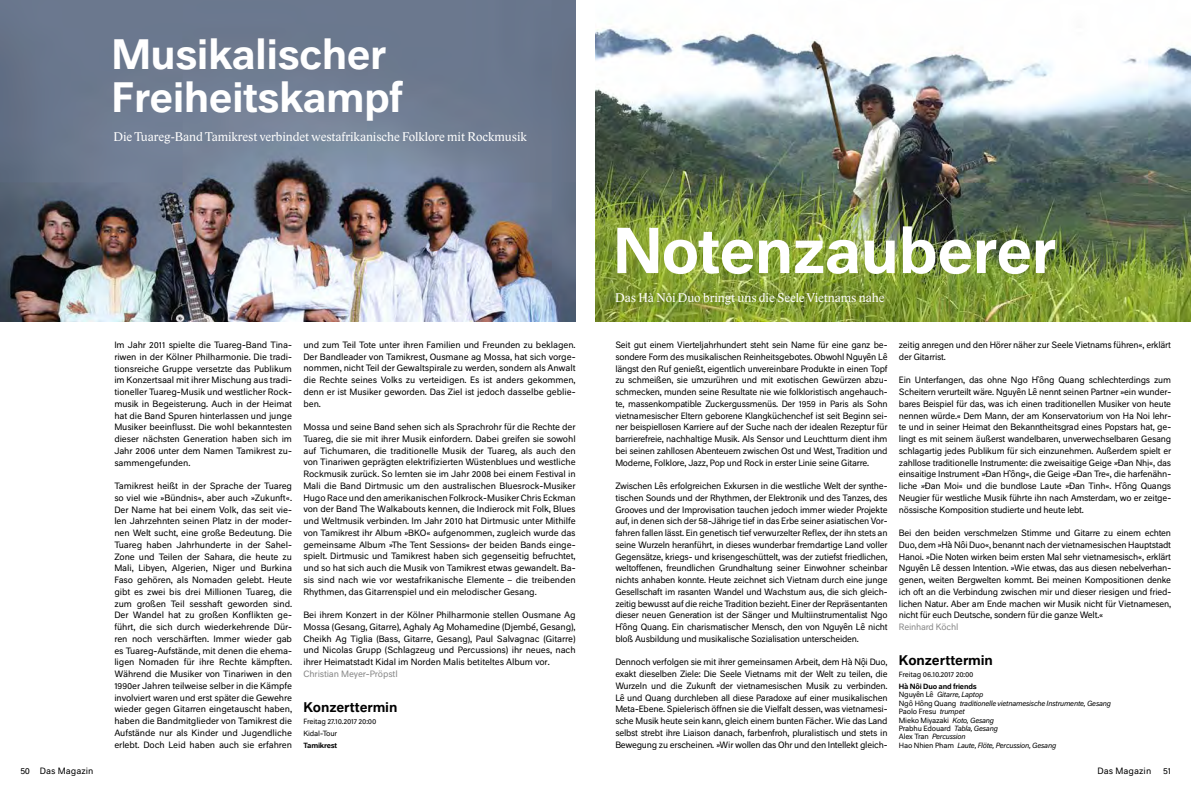
<style>
.page{position:relative;width:1191px;height:794px;background:#fff}
.page>*{position:absolute;margin:0;border:0;box-sizing:border-box;transform-origin:0 0}
.t1{font:500 60px "Neutral BP";letter-spacing:-.015em;color:#fff}
.t2{font:500 39.4px/42.8px "Neutral BP";letter-spacing:-.015em;color:#fff}
.t3{font:13px "Lido STF";color:#fff}
.t4{font:500 13px "Neutral BP";letter-spacing:-.005em;color:#000}
.t5{font:8.5px/11.7px "Neutral BP";letter-spacing:-.025em;color:#000;text-align:justify}
.t6{font:8.5px "Neutral BP";letter-spacing:-.025em;color:#878787}
.t7{font:8.5px "Neutral BP";letter-spacing:.005em;color:#000}
.t8{font:italic 7px/8.4px "Neutral BP";letter-spacing:-.025em;color:#000}
.t9{font:7px/12px "Neutral BP";letter-spacing:-.025em;color:#000}
.t10{font:500 7px "Neutral BP";letter-spacing:-.025em;color:#000}
.s1{font-weight:500;font-style:normal}
.s2{font-style:normal}
</style>
<div class="page">
<img style="left:0;top:0;width:575px;height:322px">
<img style="left:595px;top:28px;width:596px;height:294px">
<div style="left:601px;top:278px;width:297px;height:41px;background:#000;opacity:.6"></div>
<h2 class="t2" style="left:111px;top:30px;width:294px">Musikalischer<br>Freiheitskampf</h2>
<h3 class="t3" style="left:113px;top:130px;width:415px">Die Tuareg-Band Tamikrest verbindet westafrikanische Folklore mit Rockmusik</h3>
<p class="t7" style="left:20px;top:764px;width:75px">50 Das Magazin</p>
<p class="t5" style="left:114px;top:338px;width:179px">Im Jahr 2011 spielte die Tuareg-Band Tina&shy;riwen in der Kölner Philharmonie. Die tradi&shy;tionsreiche Gruppe versetzte das Publikum im Konzertsaal mit ihrer Mischung aus tradi&shy;tioneller Tuareg-Musik und westlicher Rock&shy;musik in Begeisterung. Auch in der Heimat hat die Band Spuren hinterlassen und junge Musiker beeinflusst. Die wohl bekanntesten dieser nächsten Generation haben sich im Jahr 2006 unter dem Namen Tamikrest zu&shy;sammengefunden.</p>
<p class="t5" style="left:114px;top:479px;width:179px">Tamikrest heißt in der Sprache der Tuareg so viel wie »Bündnis«, aber auch »Zukunft«.<br>Der Name hat bei einem Volk, das seit vie&shy;len Jahrzehnten seinen Platz in der moder&shy;nen Welt sucht, eine große Bedeutung. Die Tuareg haben Jahrhunderte in der Sahel-Zone und Teilen der Sahara, die heute zu Mali, Libyen, Algerien, Niger und Burkina Faso gehören, als Nomaden gelebt. Heute gibt es zwei bis drei Millionen Tuareg, die zum großen Teil sesshaft geworden sind.<br>Der Wandel hat zu großen Konflikten ge&shy;führt, die sich durch wiederkehrende Dür&shy;ren noch verschärften. Immer wieder gab es Tuareg-Aufstände, mit denen die ehema&shy;ligen Nomaden für ihre Rechte kämpften.<br>Während die Musiker von Tinariwen in den 1990er Jahren teilweise selber in die Kämpfe involviert waren und erst später die Gewehre wieder gegen Gitarren eingetauscht haben, haben die Bandmitglieder von Tamikrest die Aufstände nur als Kinder und Jugendliche erlebt. Doch Leid haben auch sie erfahren</p>
<p class="t5" style="left:303px;top:338px;width:274px">und zum Teil Tote unter ihren Familien und Freunden zu beklagen.<br>Der Bandleader von Tamikrest, Ousmane ag Mossa, hat sich vorge&shy;nommen, nicht Teil der Gewaltspirale zu werden, sondern als Anwalt die Rechte seines Volks zu verteidigen. Es ist anders gekommen, denn er ist Musiker geworden. Das Ziel ist jedoch dasselbe geblie&shy;ben.</p>
<p class="t5" style="left:303px;top:420px;width:274px">Mossa und seine Band sehen sich als Sprachrohr für die Rechte der Tuareg, die sie mit ihrer Musik einfordern. Dabei greifen sie sowohl auf Tichumaren, die traditionelle Musik der Tuareg, als auch den von Tinariwen geprägten elektrifizierten Wüstenblues und westliche Rockmusik zurück. So lernten sie im Jahr 2008 bei einem Festival in Mali die Band Dirtmusic um den australischen Bluesrock-Musiker Hugo Race und den amerikanischen Folkrock-Musiker Chris Eckman von der Band The Walkabouts kennen, die Indierock mit Folk, Blues und Weltmusik verbinden. Im Jahr 2010 hat Dirtmusic unter Mithilfe von Tamikrest ihr Album »BKO« aufgenommen, zugleich wurde das gemeinsame Album »The Tent Sessions« der beiden Bands einge&shy;spielt. Dirtmusic und Tamikrest haben sich gegenseitig befruchtet, und so hat sich auch die Musik von Tamikrest etwas gewandelt. Ba&shy;sis sind nach wie vor westafrikanische Elemente – die treibenden Rhythmen, das Gitarrenspiel und ein melodischer Gesang.</p>
<p class="t5" style="left:303px;top:608px;width:274px">Bei ihrem Konzert in der Kölner Philharmonie stellen Ousmane Ag Mossa (Gesang, Gitarre), Aghaly Ag Mohamedine (Djembé, Gesang), Cheikh Ag Tiglia (Bass, Gitarre, Gesang), Paul Salvagnac (Gitarre) und Nicolas Grupp (Schlagzeug und Percussions) ihr neues, nach ihrer Heimatstadt Kidal im Norden Malis betiteltes Album vor.</p>
<p class="t6" style="left:303px;top:667px;width:96px">Christian Meyer-Pröpstl</p>
<h3 class="t4" style="left:303px;top:696px;width:96px">Konzerttermin</h3>
<p class="t9" style="left:303px;top:714px;width:74px">Freitag 27.10.2017 20:00<br>Kidal-Tour</p>
<p class="t10" style="left:303px;top:739px;width:35px">Tamikrest</p>
<h1 class="t1" style="left:613px;top:203px;width:444px">Notenzauberer</h1>
<h3 class="t3" style="left:615px;top:291px;width:271px">Das Hà Nôi Duo bringt uns die Seele Vietnams nahe</h3>
<p class="t5" style="left:615px;top:338px;width:274px">Seit gut einem Vierteljahrhundert steht sein Name für eine ganz be&shy;sondere Form des musikalischen Reinheitsgebotes. Obwohl Nguyên Lê längst den Ruf genießt, eigentlich unvereinbare Produkte in einen Topf zu schmeißen, sie umzurühren und mit exotischen Gewürzen abzu&shy;schmecken, munden seine Resultate nie wie folkloristisch angehauch&shy;te, massenkompatible Zuckergussmenüs. Der 1959 in Paris als Sohn vietnamesischer Eltern geborene Klangküchenchef ist seit Beginn sei&shy;ner beispiellosen Karriere auf der Suche nach der idealen Rezeptur für barrierefreie, nachhaltige Musik. Als Sensor und Leuchtturm dient ihm bei seinen zahllosen Abenteuern zwischen Ost und West, Tradition und Moderne, Folklore, Jazz, Pop und Rock in erster Linie seine Gitarre.</p>
<p class="t5" style="left:615px;top:479px;width:274px">Zwischen Lês erfolgreichen Exkursen in die westliche Welt der synthe&shy;tischen Sounds und der Rhythmen, der Elektronik und des Tanzes, des Grooves und der Improvisation tauchen jedoch immer wieder Projekte auf, in denen sich der 58-Jährige tief in das Erbe seiner asiatischen Vor&shy;fahren fallen lässt. Ein genetisch tief verwurzelter Reflex, der ihn stets an seine Wurzeln heranführt, in dieses wunderbar fremdartige Land voller Gegensätze, kriegs- und krisengeschüttelt, was der zutiefst friedlichen, weltoffenen, freundlichen Grundhaltung seiner Einwohner scheinbar nichts anhaben konnte. Heute zeichnet sich Vietnam durch eine junge Gesellschaft im rasanten Wandel und Wachstum aus, die sich gleich&shy;zeitig bewusst auf die reiche Tradition bezieht. Einer der Repräsentanten dieser neuen Generation ist der Sänger und Multiinstrumentalist Ngo H`ông Quang. Ein charismatischer Mensch, den von Nguyên Lê nicht bloß Ausbildung und musikalische Sozialisation unterscheiden.</p>
<p class="t5" style="left:615px;top:655px;width:274px">Dennoch verfolgen sie mit ihrer gemeinsamen Arbeit, dem Hà Nô. i Duo, exakt dieselben Ziele: Die Seele Vietnams mit der Welt zu teilen, die Wurzeln und die Zukunft der vietnamesischen Musik zu verbinden.<br>Lê und Quang durchleben all diese Paradoxe auf einer musikalischen Meta-Ebene. Spielerisch öffnen sie die Vielfalt dessen, was vietnamesi&shy;sche Musik heute sein kann, gleich einem bunten Fächer. Wie das Land selbst strebt ihre Liaison danach, farbenfroh, pluralistisch und stets in Bewegung zu erscheinen. »Wir wollen das Ohr und den Intellekt gleich-</p>
<p class="t5" style="left:899px;top:338px;width:274px">zeitig anregen und den Hörer näher zur Seele Vietnams führen«, erklärt der Gitarrist.</p>
<p class="t5" style="left:899px;top:373px;width:274px">Ein Unterfangen, das ohne Ngo H`ông Quang schlechterdings zum Scheitern verurteilt wäre. Nguyên Lê nennt seinen Partner »ein wunder&shy;bares Beispiel für das, was ich einen traditionellen Musiker von heute nennen würde.« Dem Mann, der am Konservatorium von Ha Noi lehr&shy;te und in seiner Heimat den Bekanntheitsgrad eines Popstars hat, ge&shy;lingt es mit seinem äußerst wandelbaren, unverwechselbaren Gesang schlagartig jedes Publikum für sich einzunehmen. Außerdem spielt er zahllose traditionelle Instrumente: die zweisaitige Geige »Đan Nhị«, das einsaitige Instrument »Đan H`ông«, die Geige »Đan Tre«, die harfenähn&shy;liche »Đan Moi« und die bundlose Laute »Đan Tinh«. H`ông Quangs Neugier für westliche Musik führte ihn nach Amsterdam, wo er zeitge&shy;nössische Komposition studierte und heute lebt.</p>
<p class="t5" style="left:899px;top:526px;width:274px">Bei den beiden verschmelzen Stimme und Gitarre zu einem echten Duo, dem »Hà Nôi Duo«, benannt nach der vietnamesischen Hauptstadt Hanoi. »Die Noten wirken beim ersten Mal sehr vietnamesisch«, erklärt Nguyên Lê dessen Intention. »Wie etwas, das aus diesen nebelverhan&shy;genen, weiten Bergwelten kommt. Bei meinen Kompositionen denke ich oft an die Verbindung zwischen mir und dieser riesigen und fried&shy;lichen Natur. Aber am Ende machen wir Musik nicht für Vietnamesen, nicht für euch Deutsche, sondern für die ganze Welt.«</p>
<p class="t6" style="left:899px;top:620px;width:61px">Reinhard Köchl</p>
<h3 class="t4" style="left:899px;top:650px;width:96px">Konzerttermin</h3>
<p class="t9" style="left:899px;top:668px;width:76px">Freitag 06.10.2017 20:00</p>
<p class="t8" style="left:899px;top:681px;width:214px"><span class="s1">Hà Nôi Duo and friends<br></span><span class="s2">Nguyên Lê</span> Gitarre, Laptop<br><span class="s2">Ngô Hông Quang</span> traditionelle vietnamesische Instrumente, Gesang<br><span class="s2">Paolo Fresu</span> trumpet<br><span class="s2">Mieko Miyazaki</span> Koto, Gesang<br><span class="s2">Prabhu Edouard</span> Tabla, Gesang<br><span class="s2">Alex Tran</span> Percussion<br><span class="s2">Hao Nhien Pham</span> Laute, Flöte, Percussion, Gesang</p>
<p class="t7" style="left:1097px;top:764px;width:55px">Das Magazin</p>
<p class="t5" style="left:1163px;top:764px;width:9px">51</p>
</div>
